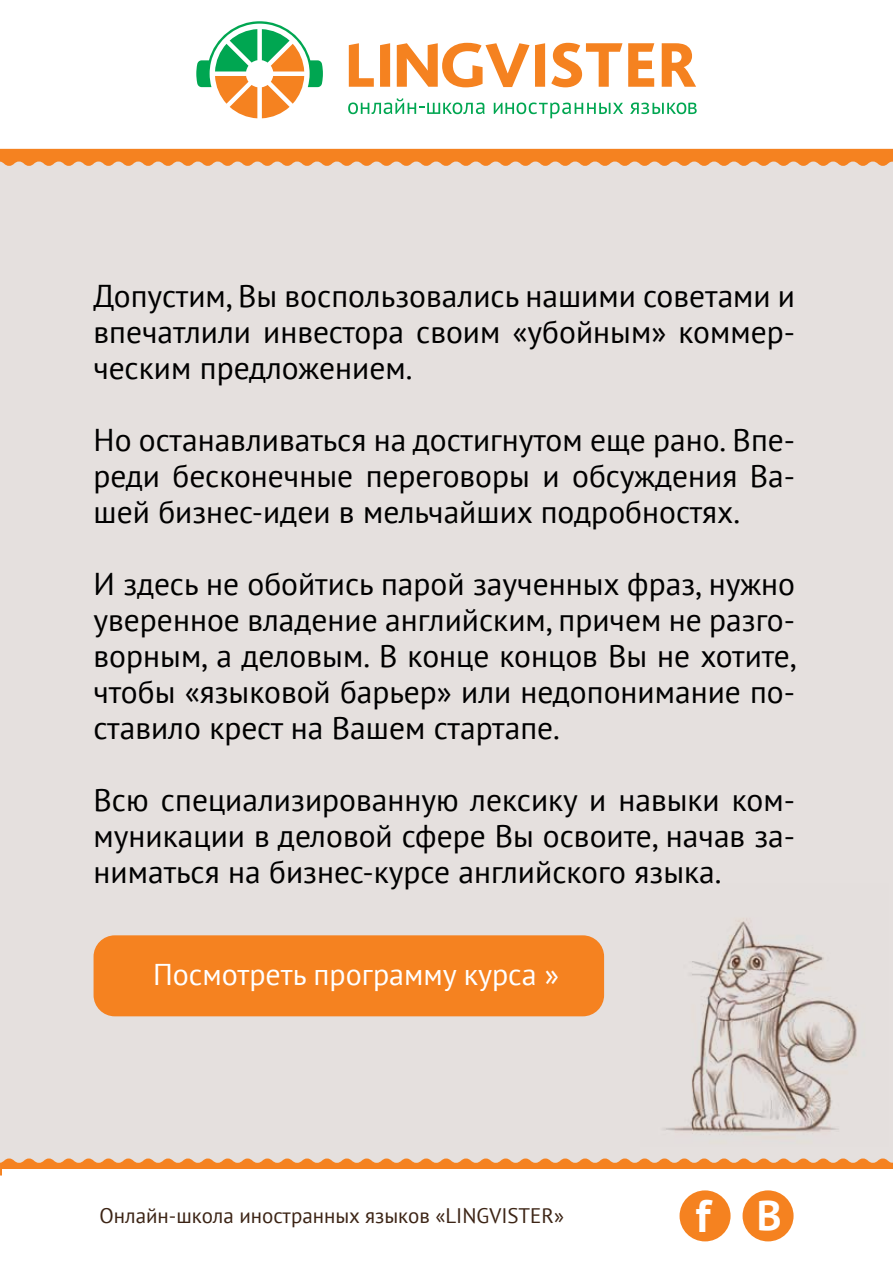
<style>
.page{position:relative;width:893px;height:1263px;background:#fff}
.page>*{position:absolute;margin:0;border:0;box-sizing:border-box;transform-origin:0 0}
.t1{font:700 45.9px "PT Sans";color:#fff}
.t2{font:31.5px/36px "PT Sans";color:#000;text-align:justify}
.t3{font:30px "PT Sans";color:#fff}
.t4{font:21px "PT Sans";color:#3c2415}
.s1{font-size:42px}
</style>
<div class="page">
<div style="left:0;top:149px;width:893px;height:1023px;background:#e5e0de"></div>
<svg style="left:0;top:1158px;width:893px;height:17px"></svg>
<svg style="left:0;top:149px;width:893px;height:17px;background:#f28e39"></svg>
<svg style="left:349px;top:43px;width:25px;height:44px"></svg>
<svg style="left:380px;top:43px;width:10px;height:44px"></svg>
<svg style="left:397px;top:43px;width:148px;height:44px"></svg>
<svg style="left:551px;top:43px;width:71px;height:44px"></svg>
<svg style="left:628px;top:43px;width:26px;height:44px"></svg>
<svg style="left:662px;top:43px;width:34px;height:44px"></svg>
<svg style="left:196px;top:21px;width:127px;height:97px"></svg>
<svg style="left:348px;top:98px;width:137px;height:16px"></svg>
<svg style="left:494px;top:102px;width:129px;height:16px"></svg>
<svg style="left:630px;top:102px;width:67px;height:12px"></svg>
<div style="left:2px;top:1169px;width:891px;height:94px;background:#fff"></div>
<div style="left:679px;top:1190px;width:51px;height:51px;background:#f58220;border-radius:50%"></div>
<div style="left:742px;top:1190px;width:51px;height:51px;background:#f58220;border-radius:50%"></div>
<div style="left:94px;top:935px;width:510px;height:81px;background:#f58220;border-radius:21px"></div>
<img style="left:664px;top:918px;width:193px;height:217px">
<p class="t2" style="left:94px;top:277px;width:703px">Допустим, Вы воспользовались нашими советами и впечатлили инвестора своим «убойным» коммер&shy;ческим предложением.</p>
<p class="t2" style="left:94px;top:421px;width:703px">Но останавливаться на достигнутом еще рано. Впе&shy;реди бесконечные переговоры и обсуждения Ва&shy;шей бизнес-идеи в мельчайших подробностях.</p>
<p class="t2" style="left:94px;top:565px;width:704px">И здесь не обойтись парой заученных фраз, нужно уверенное владение английским, причем не разго&shy;ворным, а деловым. В конце концов Вы не хотите, чтобы «языковой барьер» или недопонимание по&shy;ставило крест на Вашем стартапе.</p>
<p class="t2" style="left:94px;top:781px;width:703px">Всю специализированную лексику и навыки ком&shy;муникации в деловой сфере Вы освоите, начав за&shy;ниматься на бизнес-курсе английского языка.</p>
<p class="t3" style="left:153px;top:955px;width:407px">Посмотреть программу курса »</p>
<p class="t4" style="left:99px;top:1202px;width:466px">Онлайн-школа иностранных языков «LINGVISTER»</p>
<h1 class="t1" style="left:696px;top:1186px;width:87px">f <span class="s1">B</span></h1>
</div>
